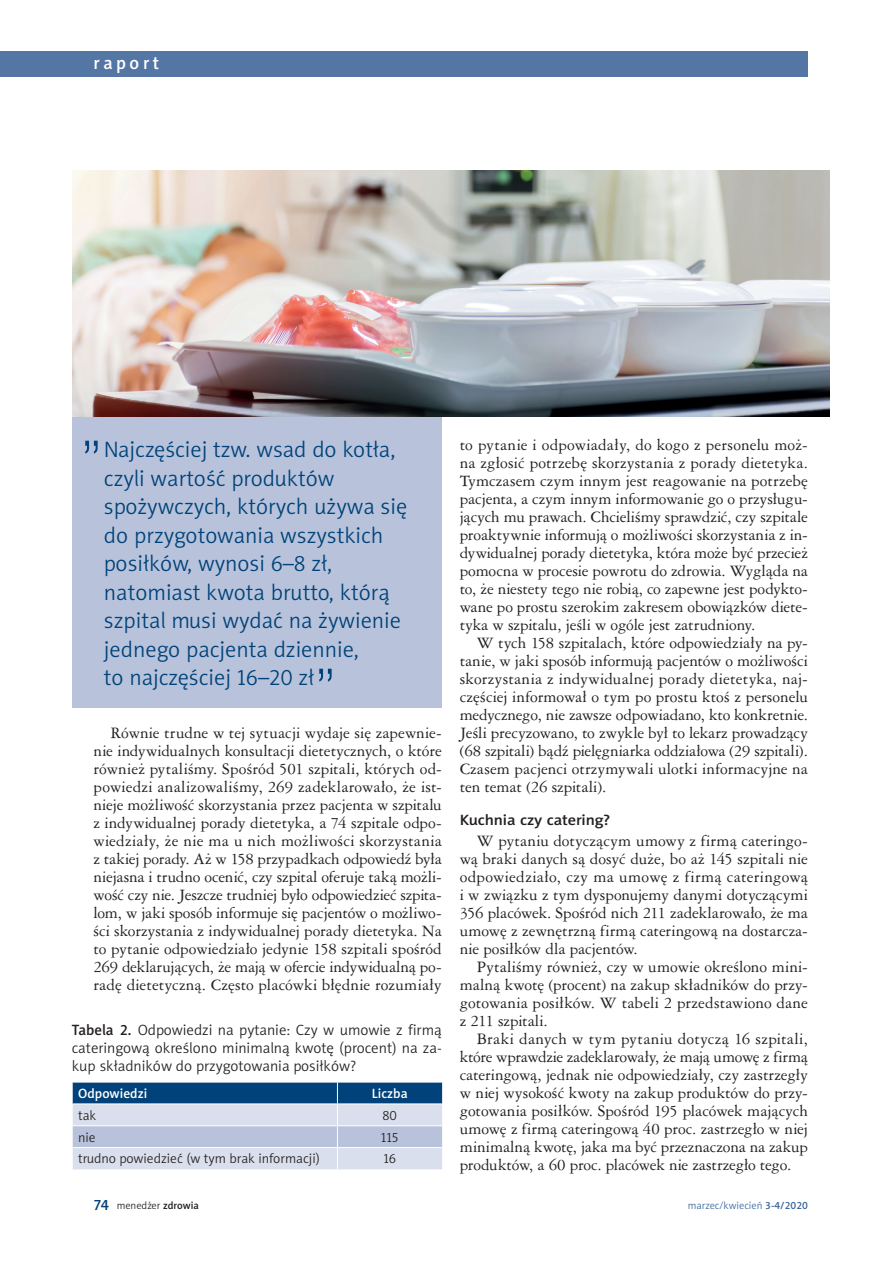
<style>
.page{position:relative;width:893px;height:1263px;background:#fff}
.page>*{position:absolute;margin:0;border:0;box-sizing:border-box;transform-origin:0 0}
.t1{font:52.5px "Swis 721 Lt PL";color:#004279}
.t2{font:22.5px/28.5px "Naomi Sans EFN Light";color:#004279}
.t3{font:18px "Naomi Sans EFN Medium";letter-spacing:.2em;color:#fff}
.t4{font:15px/18px "Ameri Garmnd PL";color:#231f20;text-align:justify}
.t5{font:15px/18px "Naomi Sans EFN Light";color:#231f20;text-align:justify}
.t6{font:15px "Naomi Sans EFN Medium";letter-spacing:-.01em;color:#231f20;scale:1.1 1}
.t7{font:13.5px "Naomi Sans EFN Light";color:#231f20}
.t8{font:13.5px "Naomi Sans EFN Medium";color:#fff}
.t9{font:10.5px "Naomi Sans EFN Light";color:#3d6799}
.t10{font:10.5px "Naomi Sans EFN Light";color:#231f20}
.s1{font-family:"Naomi Sans EFN Medium"}
.s2{font-family:"Naomi Sans EFN Medium";font-size:15px;color:#004279}
</style>
<div class="page">
<div style="left:0;top:51px;width:808px;height:26px;background:#5476a5"></div>
<div style="left:72px;top:417px;width:370px;height:291px;background:#b8c3db"></div>
<img style="left:72px;top:170px;width:757px;height:247px">
<svg style="left:72px;top:1082px;width:370px;height:87px;background:#9fb4cd"></svg>
<p class="t3" style="left:94px;top:52px;width:67px">raport</p>
<h1 class="t1" style="left:80px;top:427px;width:24px">”</h1>
<p class="t2" style="left:104px;top:435px;width:305px">Najczęściej tzw. wsad do kotła, czyli wartość produktów spożywczych, których używa się do przygotowania wszystkich posiłków, wynosi 6–8 zł, natomiast kwota brutto, którą szpital musi wydać na żywienie jednego pacjenta dziennie,<br>to najczęściej 16–20 zł</p>
<h1 class="t1" style="left:314px;top:655px;width:24px">”</h1>
<p class="t4" style="left:94px;top:723px;width:350px;text-indent:17px">Równie trudne w tej sytuacji wydaje się zapewnie&shy;nie indywidualnych konsultacji dietetycznych, o które również pytaliśmy. Spośród 501 szpitali, których od&shy;powiedzi analizowaliśmy, 269 zadeklarowało, że ist&shy;nieje możliwość skorzystania przez pacjenta w szpitalu z indywidualnej porady dietetyka, a 74 szpitale odpo&shy;wiedziały, że nie ma u nich możliwości skorzystania z takiej porady. Aż w 158 przypadkach odpowiedź była niejasna i trudno ocenić, czy szpital oferuje taką możli&shy;wość czy nie. Jeszcze trudniej było odpowiedzieć szpita&shy;lom, w jaki sposób informuje się pacjentów o możliwo&shy;ści skorzystania z indywidualnej porady dietetyka. Na to pytanie odpowiedziało jedynie 158 szpitali spośród 269 deklarujących, że mają w ofercie indywidualną po&shy;radę dietetyczną. Często placówki błędnie rozumiały</p>
<p class="t5" style="left:72px;top:1021px;width:371px"><span class="s1">Tabela 2.</span> Odpowiedzi na pytanie: Czy w umowie z firmą cateringową określono minimalną kwotę (procent) na za&shy;kup składników do przygotowania posiłków?</p>
<p class="t8" style="left:78px;top:1085px;width:71px">Odpowiedzi</p>
<p class="t8" style="left:372px;top:1085px;width:37px">Liczba</p>
<p class="t7" style="left:78px;top:1107px;width:20px">tak</p>
<p class="t7" style="left:383px;top:1107px;width:16px">80</p>
<p class="t7" style="left:78px;top:1129px;width:19px">nie</p>
<p class="t7" style="left:381px;top:1129px;width:19px">115</p>
<p class="t7" style="left:78px;top:1151px;width:243px">trudno powiedzieć (w tym brak informacji)</p>
<p class="t7" style="left:383px;top:1151px;width:14px">16</p>
<p class="t4" style="left:460px;top:435px;width:350px">to pytanie i odpowiadały, do kogo z personelu moż&shy;na zgłosić potrzebę skorzystania z porady dietetyka.<br>Tymczasem czym innym jest reagowanie na potrzebę pacjenta, a czym innym informowanie go o przysługu&shy;jących mu prawach. Chcieliśmy sprawdzić, czy szpitale proaktywnie informują o możliwości skorzystania z in&shy;dywidualnej porady dietetyka, która może być przecież pomocna w procesie powrotu do zdrowia. Wygląda na to, że niestety tego nie robią, co zapewne jest podykto&shy;wane po prostu szerokim zakresem obowiązków diete&shy;tyka w szpitalu, jeśli w ogóle jest zatrudniony.</p>
<p class="t4" style="left:460px;top:633px;width:350px;text-indent:17px">W tych 158 szpitalach, które odpowiedziały na py&shy;tanie, w jaki sposób informują pacjentów o możliwości skorzystania z indywidualnej porady dietetyka, naj&shy;częściej informował o tym po prostu ktoś z personelu medycznego, nie zawsze odpowiadano, kto konkretnie.<br>Jeśli precyzowano, to zwykle był to lekarz prowadzący (68 szpitali) bądź pielęgniarka oddziałowa (29 szpitali).<br>Czasem pacjenci otrzymywali ulotki informacyjne na ten temat (26 szpitali).</p>
<p class="t6" style="left:460px;top:811px;width:139px">Kuchnia czy catering?</p>
<p class="t4" style="left:460px;top:831px;width:350px;text-indent:17px">W pytaniu dotyczącym umowy z firmą cateringo&shy;wą braki danych są dosyć duże, bo aż 145 szpitali nie odpowiedziało, czy ma umowę z firmą cateringową i w związku z tym dysponujemy danymi dotyczącymi 356 placówek. Spośród nich 211 zadeklarowało, że ma umowę z zewnętrzną firmą cateringową na dostarcza&shy;nie posiłków dla pacjentów.</p>
<p class="t4" style="left:460px;top:957px;width:350px;text-indent:17px">Pytaliśmy również, czy w umowie określono mini&shy;malną kwotę (procent) na zakup składników do przy&shy;gotowania posiłków. W tabeli 2 przedstawiono dane z 211 szpitali.</p>
<p class="t4" style="left:460px;top:1029px;width:350px;text-indent:17px">Braki danych w tym pytaniu dotyczą 16 szpitali, które wprawdzie zadeklarowały, że mają umowę z firmą cateringową, jednak nie odpowiedziały, czy zastrzegły w niej wysokość kwoty na zakup produktów do przy&shy;gotowania posiłków. Spośród 195 placówek mających umowę z firmą cateringową 40 proc. zastrzegło w niej minimalną kwotę, jaka ma być przeznaczona na zakup produktów, a 60 proc. placówek nie zastrzegło tego.</p>
<p class="t10" style="left:94px;top:1199px;width:107px"><span class="s2">74</span> menedżer <span class="s1">zdrowia</span></p>
<p class="t9" style="left:688px;top:1199px;width:122px">marzec/kwiecień <span class="s1">3-4/2020</span></p>
</div>
